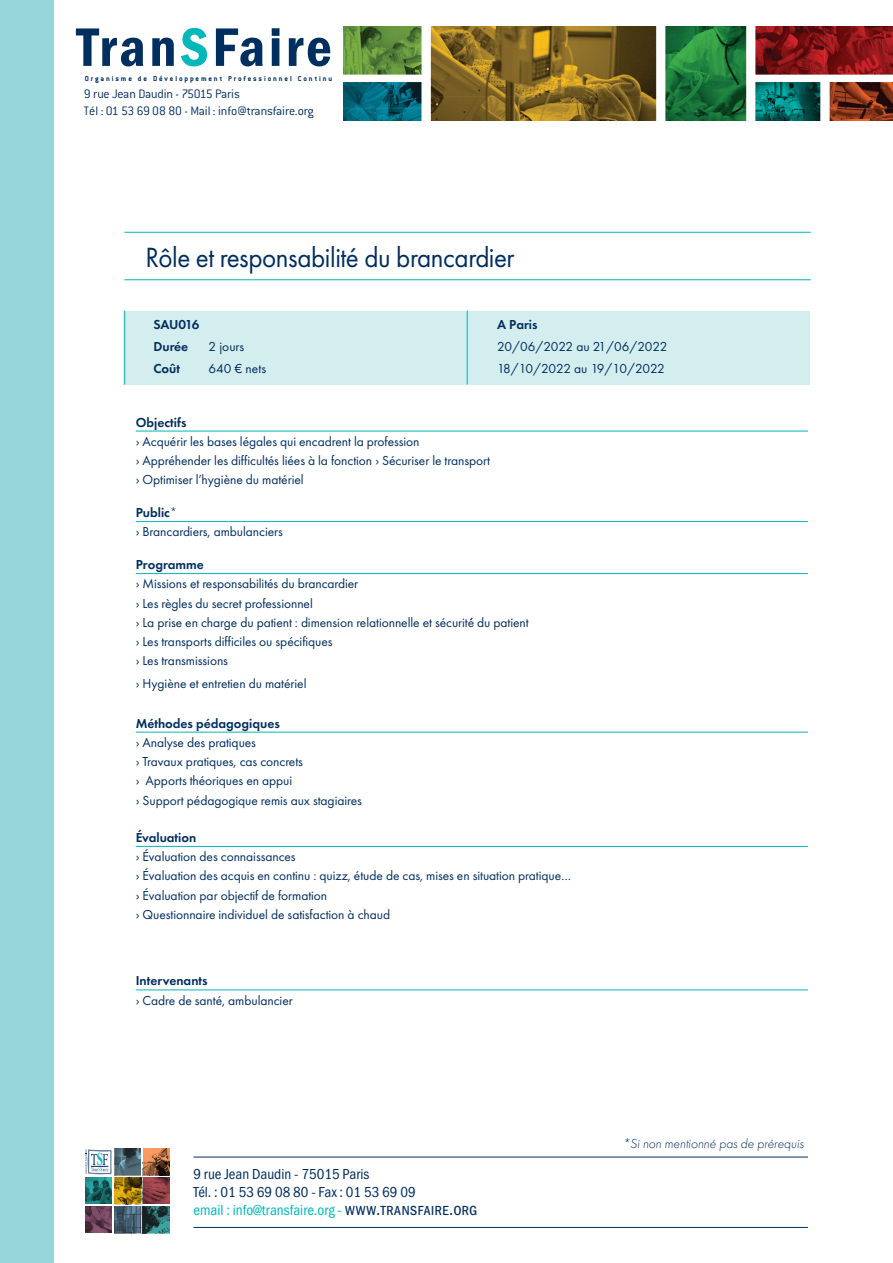
<style>
.page{position:relative;width:893px;height:1263px;background:#fff}
.page>*{position:absolute;margin:0;border:0;box-sizing:border-box;transform-origin:0 0}
.t1{font:56.1px "Franklin Gothic LT Pro Cn Dm";letter-spacing:.065em;color:#002e5e}
.t2{font:28.95px "Futura PT";letter-spacing:-.015em;color:#002e5e;scale:.93 1}
.t3{font:700 18px "Times New Roman";color:#00b7b9;scale:.63 1}
.t4{font:15px/18px "Franklin Gothic URW Cond";color:#002e5e}
.t5{font:13.5px/19.2px "Futura PT";letter-spacing:-.005em;color:#002e5e}
.t6{font:600 13.5px/22px "Futura PT";color:#002e5e}
.t7{font:300 13.5px/16.5px "Conduit ITC";letter-spacing:-.005em;color:#002e5e}
.t8{font:13.5px/22px "Futura PT";letter-spacing:-.025em;color:#002e5e}
.t9{font:italic 300 13.5px "Futura PT";letter-spacing:-.005em;color:#002e5e}
.t10{font:700 7.8px "Conduit ITC";letter-spacing:.24em;color:#002e5e}
.s1{color:#00b7b9}
.s2{font-weight:600}
.s3{font-weight:300}
.s4{color:#fff}
.s5{font-size:18px}
</style>
<div class="page">
<img style="left:344px;top:26px;width:549px;height:95px">
<hr style="left:136px;top:431px;width:672px;height:1px;background:#00b7b9">
<hr style="left:136px;top:521px;width:672px;height:1px;background:#00b7b9">
<hr style="left:136px;top:573px;width:672px;height:1px;background:#00b7b9">
<hr style="left:136px;top:732px;width:672px;height:1px;background:#00b7b9">
<hr style="left:136px;top:846px;width:672px;height:1px;background:#00b7b9">
<hr style="left:136px;top:990px;width:672px;height:1px;background:#00b7b9">
<svg style="left:143px;top:1148px;width:26px;height:27px"></svg>
<svg style="left:114px;top:1177px;width:27px;height:27px"></svg>
<svg style="left:115px;top:1149px;width:25px;height:26px"></svg>
<svg style="left:85px;top:1177px;width:27px;height:27px"></svg>
<svg style="left:143px;top:1177px;width:26px;height:27px"></svg>
<svg style="left:85px;top:1149px;width:27px;height:25px"></svg>
<svg style="left:85px;top:1206px;width:27px;height:27px"></svg>
<svg style="left:115px;top:1206px;width:26px;height:27px"></svg>
<svg style="left:143px;top:1206px;width:26px;height:27px"></svg>
<hr style="left:193px;top:1157px;width:615px;height:1px;background:#002e5e">
<hr style="left:193px;top:1227px;width:615px;height:1px;background:#002e5e">
<div style="left:0;top:0;width:53px;height:1263px;background:#97d6d8"></div>
<hr style="left:124px;top:232px;width:687px;height:1px;background:#00b7b9">
<hr style="left:124px;top:279px;width:687px;height:1px;background:#00b3ac">
<div style="left:124px;top:311px;width:686px;height:74px;background:#d4edee"></div>
<hr style="left:467px;top:311px;width:1px;height:74px;background:#00b7b9">
<hr style="left:124px;top:311px;width:1px;height:74px;background:#00b7b9">
<h1 class="t1" style="left:77px;top:15px;width:257px">Tran<span class="s1">S</span>Faire</h1>
<p class="t10" style="left:85px;top:74px;width:249px">Organisme de Développement Professionnel Continu</p>
<p class="t7" style="left:84px;top:86px;width:231px">9 rue Jean Daudin - 75015 Paris<br>Tél : 01 53 69 08 80 - Mail : info@transfaire.org</p>
<h2 class="t2" style="left:146px;top:240px;width:398px">Rôle et responsabilité du brancardier</h2>
<p class="t6" style="left:153px;top:314px;width:47px">SAU016<br>Durée</p>
<p class="t5" style="left:209px;top:337px;width:37px">2 jours</p>
<p class="t6" style="left:153px;top:358px;width:28px">Coût</p>
<p class="t5" style="left:209px;top:359px;width:59px">640 € nets</p>
<p class="t6" style="left:497px;top:314px;width:42px">A Paris</p>
<p class="t8" style="left:497px;top:336px;width:172px">20/06/2022 au 21/06/2022<br>18/10/2022 au 19/10/2022</p>
<p class="t6" style="left:136px;top:411px;width:52px">Objectifs</p>
<p class="t5" style="left:136px;top:432px;width:356px">› Acquérir les bases légales qui encadrent la profession<br>› Appréhender les difficultés liées à la fonction › Sécuriser le transport › Optimiser l’hygiène du matériel</p>
<p class="t5" style="left:136px;top:503px;width:149px"><span class="s2">Public</span><span class="s3">*<br></span>› Brancardiers, ambulanciers</p>
<p class="t6" style="left:136px;top:553px;width:70px">Programme</p>
<p class="t5" style="left:136px;top:574px;width:394px">› Missions et responsabilités du brancardier<br>› Les règles du secret professionnel<br>› La prise en charge du patient : dimension relationnelle et sécurité́ du patient › Les transports difficiles ou spécifiques<br>› Les transmissions</p>
<p class="t5" style="left:136px;top:673px;width:172px">› Hygiène et entretien du matériel</p>
<p class="t6" style="left:136px;top:712px;width:146px">Méthodes pédagogiques</p>
<p class="t5" style="left:136px;top:733px;width:228px">› Analyse des pratiques<br>› Travaux pratiques, cas concrets<br>› Apports théoriques en appui<br>› Support pédagogique remis aux stagiaires</p>
<p class="t6" style="left:136px;top:826px;width:62px">Évaluation</p>
<p class="t5" style="left:136px;top:847px;width:437px">› Évaluation des connaissances<br>› Évaluation des acquis en continu : quizz, étude de cas, mises en situation pratique… › Évaluation par objectif de formation<br>› Questionnaire individuel de satisfaction à chaud</p>
<p class="t6" style="left:136px;top:970px;width:73px">Intervenants</p>
<p class="t5" style="left:136px;top:990px;width:159px">› Cadre de santé, ambulancier</p>
<h3 class="t3" style="left:97px;top:1147px;width:12px">S</h3>
<p class="t4" style="left:193px;top:1163px;width:286px">9 rue Jean Daudin - 75015 Paris<br>Tél. : 01 53 69 08 80 - Fax : 01 53 69 09 <span class="s4">99<br></span><span class="s1">email : info@transfaire.org -</span> <span class="s5">www.transfaire.org</span></p>
<p class="t9" style="left:623px;top:1136px;width:182px">*Si non mentionné pas de prérequis</p>
</div>
